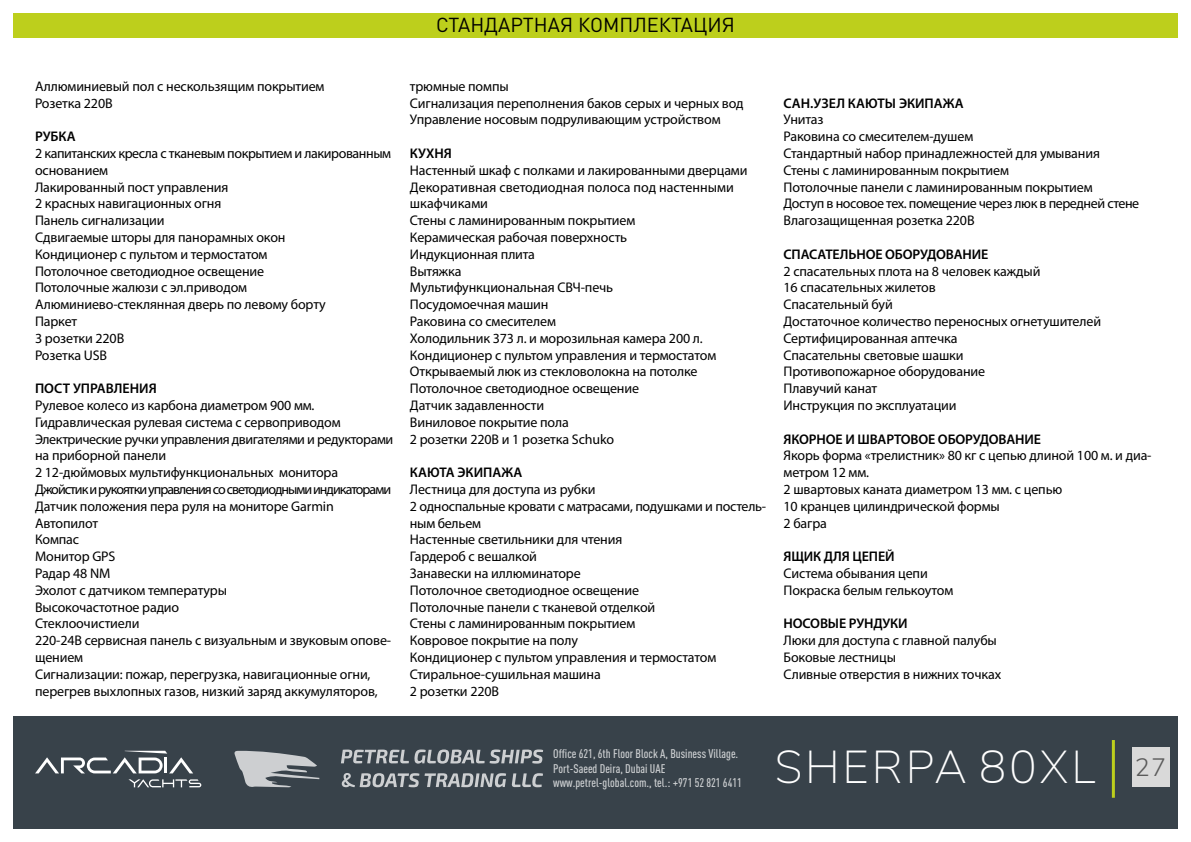
<style>
.page{position:relative;width:1191px;height:842px;background:#fff}
.page>*{position:absolute;margin:0;border:0;box-sizing:border-box;transform-origin:0 0}
.t1{font:200 46.1px "Nunito Sans";letter-spacing:.06em;color:#fff}
.t2{font:20px "DIN Pro";color:#000}
.t3{font:14px/16.8px "Myriad Pro";letter-spacing:-.01em;color:#000}
.t4{font:600 14px "Myriad Pro";letter-spacing:-.01em;color:#000}
.t5{font:500 condensed 12.4px/14.4px "DIN Pro";color:#fff}
</style>
<div class="page">
<div style="left:13px;top:716px;width:1165px;height:113px;background:#38424a"></div>
<div style="left:1131px;top:747px;width:38px;height:40px;background:#d9d9d9"></div>
<hr style="left:1111px;top:740px;width:3px;height:58px;background:#bdcf1c">
<svg style="left:128px;top:779px;width:73px;height:8px"></svg>
<svg style="left:35px;top:751px;width:158px;height:22px"></svg>
<svg style="left:234px;top:751px;width:85px;height:36px"></svg>
<svg style="left:341px;top:749px;width:202px;height:15px"></svg>
<svg style="left:342px;top:773px;width:164px;height:14px"></svg>
<svg style="left:512px;top:773px;width:31px;height:14px"></svg>
<div style="left:13px;top:13px;width:1165px;height:25px;background:#bdcf1c"></div>
<h2 class="t2" style="left:436px;top:9px;width:300px">СТАНДАРТНАЯ КОМПЛЕКТАЦИЯ</h2>
<p class="t3" style="left:35px;top:77px;width:291px">Аллюминиевый пол с нескользящим покрытием<br>Розетка 220В</p>
<p class="t4" style="left:35px;top:129px;width:42px">РУБКА</p>
<p class="t3" style="left:35px;top:145px;width:358px">2 капитанских кресла с тканевым покрытием и лакированным основанием<br>Лакированный пост управления<br>2 красных навигационных огня<br>Панель сигнализации<br>Сдвигаемые шторы для панорамных окон<br>Кондиционер с пультом и термостатом<br>Потолочное светодиодное освещение<br>Потолочные жалюзи с эл.приводом<br>Алюминиево-стеклянная дверь по левому борту<br>Паркет<br>3 розетки 220В<br>Розетка USB</p>
<p class="t4" style="left:35px;top:381px;width:123px">ПОСТ УПРАВЛЕНИЯ</p>
<p class="t3" style="left:35px;top:397px;width:360px">Рулевое колесо из карбона диаметром 900 мм.<br>Гидравлическая рулевая система с сервоприводом Электрические ручки управления двигателями и редукторами на приборной панели<br>2 12-дюймовых мультифункциональных монитора Джойстик и рукоятки управления со светодиодными индикаторами Датчик положения пера руля на мониторе Garmin Автопилот<br>Компас<br>Монитор GPS<br>Радар 48 NM<br>Эхолот с датчиком температуры<br>Высокочастотное радио<br>Стеклоочистиели<br>220-24В сервисная панель с визуальным и звуковым опове&shy;щением<br>Сигнализации: пожар, перегрузка, навигационные огни, перегрев выхлопных газов, низкий заряд аккумуляторов,</p>
<p class="t3" style="left:410px;top:77px;width:335px">трюмные помпы<br>Сигнализация переполнения баков серых и черных вод<br>Управление носовым подруливающим устройством</p>
<p class="t4" style="left:410px;top:146px;width:43px">КУХНЯ</p>
<p class="t3" style="left:410px;top:161px;width:339px">Настенный шкаф с полками и лакированными дверцами<br>Декоративная светодиодная полоса под настенными шкафчиками<br>Стены с ламинированным покрытием<br>Керамическая рабочая поверхность<br>Индукционная плита<br>Вытяжка<br>Мультифункциональная СВЧ-печь<br>Посудомоечная машин<br>Раковина со смесителем<br>Холодильник 373 л. и морозильная камера 200 л.<br>Кондиционер с пультом управления и термостатом<br>Открываемый люк из стекловолокна на потолке<br>Потолочное светодиодное освещение<br>Датчик задавленности<br>Виниловое покрытие пола<br>2 розетки 220В и 1 розетка Schuko</p>
<p class="t4" style="left:410px;top:465px;width:114px">КАЮТА ЭКИПАЖА</p>
<p class="t3" style="left:410px;top:481px;width:358px">Лестница для доступа из рубки<br>2 односпальные кровати с матрасами, подушками и постель&shy;ным бельем<br>Настенные светильники для чтения<br>Гардероб с вешалкой<br>Занавески на иллюминаторе<br>Потолочное светодиодное освещение<br>Потолочные панели с тканевой отделкой<br>Стены с ламинированным покрытием<br>Ковровое покрытие на полу<br>Кондиционер с пультом управления и термостатом<br>Стиральное-сушильная машина<br>2 розетки 220В</p>
<p class="t4" style="left:783px;top:95px;width:182px">САН.УЗЕЛ КАЮТЫ ЭКИПАЖА</p>
<p class="t3" style="left:783px;top:111px;width:357px">Унитаз<br>Раковина со смесителем-душем<br>Стандартный набор принадлежностей для умывания Стены с ламинированным покрытием<br>Потолочные панели с ламинированным покрытием<br>Доступ в носовое тех. помещение через люк в передней стене Влагозащищенная розетка 220В</p>
<p class="t4" style="left:783px;top:246px;width:206px">СПАСАТЕЛЬНОЕ ОБОРУДОВАНИЕ</p>
<p class="t3" style="left:783px;top:262px;width:319px">2 спасательных плота на 8 человек каждый<br>16 спасательных жилетов<br>Спасательный буй<br>Достаточное количество переносных огнетушителей<br>Сертифицированная аптечка<br>Спасательны световые шашки<br>Противопожарное оборудование<br>Плавучий канат<br>Инструкция по эксплуатации</p>
<p class="t4" style="left:783px;top:431px;width:259px">ЯКОРНОЕ И ШВАРТОВОЕ ОБОРУДОВАНИЕ</p>
<p class="t3" style="left:783px;top:447px;width:369px">Якорь форма «трелистник» 80 кг с цепью длиной 100 м. и диа&shy;метром 12 мм.<br>2 швартовых каната диаметром 13 мм. с цепью<br>10 кранцев цилиндрической формы<br>2 багра</p>
<p class="t4" style="left:783px;top:549px;width:112px">ЯЩИК ДЛЯ ЦЕПЕЙ</p>
<p class="t3" style="left:783px;top:565px;width:171px">Система обывания цепи<br>Покраска белым гелькоутом</p>
<p class="t4" style="left:783px;top:616px;width:125px">НОСОВЫЕ РУНДУКИ</p>
<p class="t3" style="left:783px;top:632px;width:219px">Люки для доступа с главной палубы<br>Боковые лестницы<br>Сливные отверстия в нижних точках</p>
<p class="t5" style="left:553px;top:746px;width:190px">Office 621, 6th Floor Block A, Business Village.<br>Port-Saeed Deira, Dubai UAE www.petrel-global.com., tel.: +971 52 821 6411</p>
<h1 class="t1" style="left:774px;top:733px;width:393px">SHERPA 80XL <sup>27</sup></h1>
</div>
